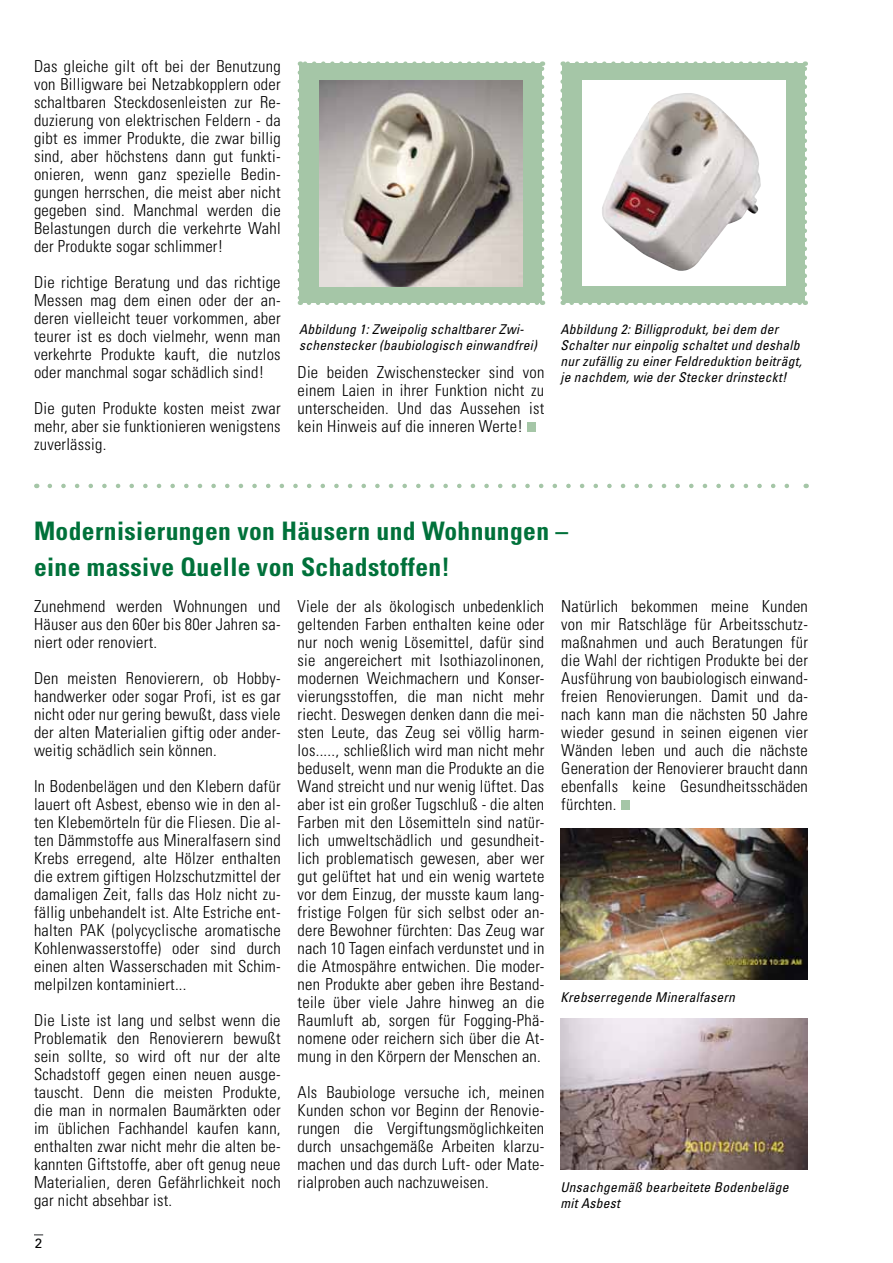
<style>
.page{position:relative;width:893px;height:1263px;background:#fff}
.page>*{position:absolute;margin:0;border:0;box-sizing:border-box;transform-origin:0 0}
.t1{font:700 condensed 25.5px/36px "Univers LT Std";letter-spacing:.015em;color:#00713a}
.t2{font:300 condensed 16.5px/18px "Univers LT Std";letter-spacing:.015em;color:#000;text-align:justify}
.t3{font:italic condensed 13.5px/16.2px "Univers LT Std";letter-spacing:.02em;color:#000}
.t4{font:13.5px "Univers LT Std";color:#000}
</style>
<div class="page">
<div style="left:527px;top:422px;width:9px;height:10px;background:#a5c6a7"></div>
<div style="left:621px;top:800px;width:8px;height:10px;background:#a5c6a7"></div>
<div style="left:300px;top:64px;width:242px;height:239px;background:#a5c6a7"></div>
<svg style="left:298px;top:73px;width:4px;height:232px"></svg>
<svg style="left:309px;top:300px;width:234px;height:5px"></svg>
<svg style="left:540px;top:61px;width:4px;height:233px"></svg>
<svg style="left:300px;top:61px;width:233px;height:3px"></svg>
<div style="left:563px;top:64px;width:242px;height:239px;background:#a5c6a7"></div>
<svg style="left:560px;top:73px;width:5px;height:232px"></svg>
<svg style="left:572px;top:300px;width:234px;height:5px"></svg>
<svg style="left:802px;top:61px;width:5px;height:233px"></svg>
<svg style="left:563px;top:61px;width:233px;height:3px"></svg>
<div style="left:582px;top:80px;width:204px;height:206px;background:#fff"></div>
<img style="left:602px;top:93px;width:159px;height:178px">
<img style="left:319px;top:80px;width:204px;height:206px">
<svg style="left:50px;top:484px;width:739px;height:4px"></svg>
<img style="left:560px;top:1018px;width:247px;height:151px">
<img style="left:560px;top:828px;width:247px;height:151px">
<p class="t2" style="left:34px;top:57px;width:248px">Das gleiche gilt oft bei der Benutzung von Billigware bei Netzabkopplern oder schaltbaren Steckdosenleisten zur Re&shy;duzierung von elektrischen Feldern - da gibt es immer Produkte, die zwar billig sind, aber höchstens dann gut funkti&shy;onieren, wenn ganz spezielle Bedin&shy;gungen herrschen, die meist aber nicht gegeben sind. Manchmal werden die Belastungen durch die verkehrte Wahl der Produkte sogar schlimmer!</p>
<p class="t2" style="left:34px;top:273px;width:248px">Die richtige Beratung und das richtige Messen mag dem einen oder der an&shy;deren vielleicht teuer vorkommen, aber teurer ist es doch vielmehr, wenn man verkehrte Produkte kauft, die nutzlos oder manchmal sogar schädlich sind!</p>
<p class="t2" style="left:34px;top:399px;width:248px">Die guten Produkte kosten meist zwar mehr, aber sie funktionieren wenigstens zuverlässig.</p>
<p class="t3" style="left:299px;top:321px;width:239px">Abbildung 1: Zweipolig schaltbarer Zwi&shy;schenstecker (baubiologisch einwandfrei)</p>
<p class="t3" style="left:560px;top:321px;width:243px">Abbildung 2: Billigprodukt, bei dem der Schalter nur einpolig schaltet und deshalb nur zufällig zu einer Feldreduktion beiträgt, je nachdem, wie der Stecker drinsteckt!</p>
<p class="t2" style="left:298px;top:363px;width:248px">Die beiden Zwischenstecker sind von einem Laien in ihrer Funktion nicht zu unterscheiden. Und das Aussehen ist kein Hinweis auf die inneren Werte!</p>
<h1 class="t1" style="left:34px;top:513px;width:536px">Modernisierungen von Häusern und Wohnungen – eine massive Quelle von Schadstoffen!</h1>
<p class="t2" style="left:34px;top:597px;width:248px">Zunehmend werden Wohnungen und Häuser aus den 60er bis 80er Jahren sa&shy;niert oder renoviert.</p>
<p class="t2" style="left:34px;top:669px;width:248px">Den meisten Renovierern, ob Hobby&shy;handwerker oder sogar Profi, ist es gar nicht oder nur gering bewußt, dass viele der alten Materialien giftig oder ander&shy;weitig schädlich sein können.</p>
<p class="t2" style="left:34px;top:777px;width:248px">In Bodenbelägen und den Klebern dafür lauert oft Asbest, ebenso wie in den al&shy;ten Klebemörteln für die Fliesen. Die al&shy;ten Dämmstoffe aus Mineralfasern sind Krebs erregend, alte Hölzer enthalten die extrem giftigen Holzschutzmittel der damaligen Zeit, falls das Holz nicht zu&shy;fällig unbehandelt ist. Alte Estriche ent&shy;halten PAK (polycyclische aromatische Kohlenwasserstoffe) oder sind durch einen alten Wasserschaden mit Schim&shy;melpilzen kontaminiert...</p>
<p class="t2" style="left:34px;top:1011px;width:248px">Die Liste ist lang und selbst wenn die Problematik den Renovierern bewußt sein sollte, so wird oft nur der alte Schadstoff gegen einen neuen ausge&shy;tauscht. Denn die meisten Produkte, die man in normalen Baumärkten oder im üblichen Fachhandel kaufen kann, enthalten zwar nicht mehr die alten be&shy;kannten Giftstoffe, aber oft genug neue Materialien, deren Gefährlichkeit noch gar nicht absehbar ist.</p>
<p class="t4" style="left:35px;top:1235px;width:9px">2</p>
<p class="t2" style="left:298px;top:597px;width:248px">Viele der als ökologisch unbedenklich geltenden Farben enthalten keine oder nur noch wenig Lösemittel, dafür sind sie angereichert mit Isothiazolinonen, modernen Weichmachern und Konser&shy;vierungsstoffen, die man nicht mehr riecht. Deswegen denken dann die mei&shy;sten Leute, das Zeug sei völlig harm&shy;los....., schließlich wird man nicht mehr beduselt, wenn man die Produkte an die Wand streicht und nur wenig lüftet. Das aber ist ein großer Tugschluß - die alten Farben mit den Lösemitteln sind natür&shy;lich umweltschädlich und gesundheit&shy;lich problematisch gewesen, aber wer gut gelüftet hat und ein wenig wartete vor dem Einzug, der musste kaum lang&shy;fristige Folgen für sich selbst oder an&shy;dere Bewohner fürchten: Das Zeug war nach 10 Tagen einfach verdunstet und in die Atmospähre entwichen. Die moder&shy;nen Produkte aber geben ihre Bestand&shy;teile über viele Jahre hinweg an die Raumluft ab, sorgen für Fogging-Phä&shy;nomene oder reichern sich über die At&shy;mung in den Körpern der Menschen an.</p>
<p class="t2" style="left:298px;top:1083px;width:248px">Als Baubiologe versuche ich, meinen Kunden schon vor Beginn der Renovie&shy;rungen die Vergiftungsmöglichkeiten durch unsachgemäße Arbeiten klarzu&shy;machen und das durch Luft- oder Mate&shy;rialproben auch nachzuweisen.</p>
<p class="t2" style="left:561px;top:597px;width:248px">Natürlich bekommen meine Kunden von mir Ratschläge für Arbeitsschutz&shy;maßnahmen und auch Beratungen für die Wahl der richtigen Produkte bei der Ausführung von baubiologisch einwand&shy;freien Renovierungen. Damit und da&shy;nach kann man die nächsten 50 Jahre wieder gesund in seinen eigenen vier Wänden leben und auch die nächste Generation der Renovierer braucht dann ebenfalls keine Gesundheitsschäden fürchten.</p>
<p class="t3" style="left:560px;top:989px;width:176px">Krebserregende Mineralfasern</p>
<p class="t3" style="left:560px;top:1179px;width:230px">Unsachgemäß bearbeitete Bodenbeläge mit Asbest</p>
</div>
